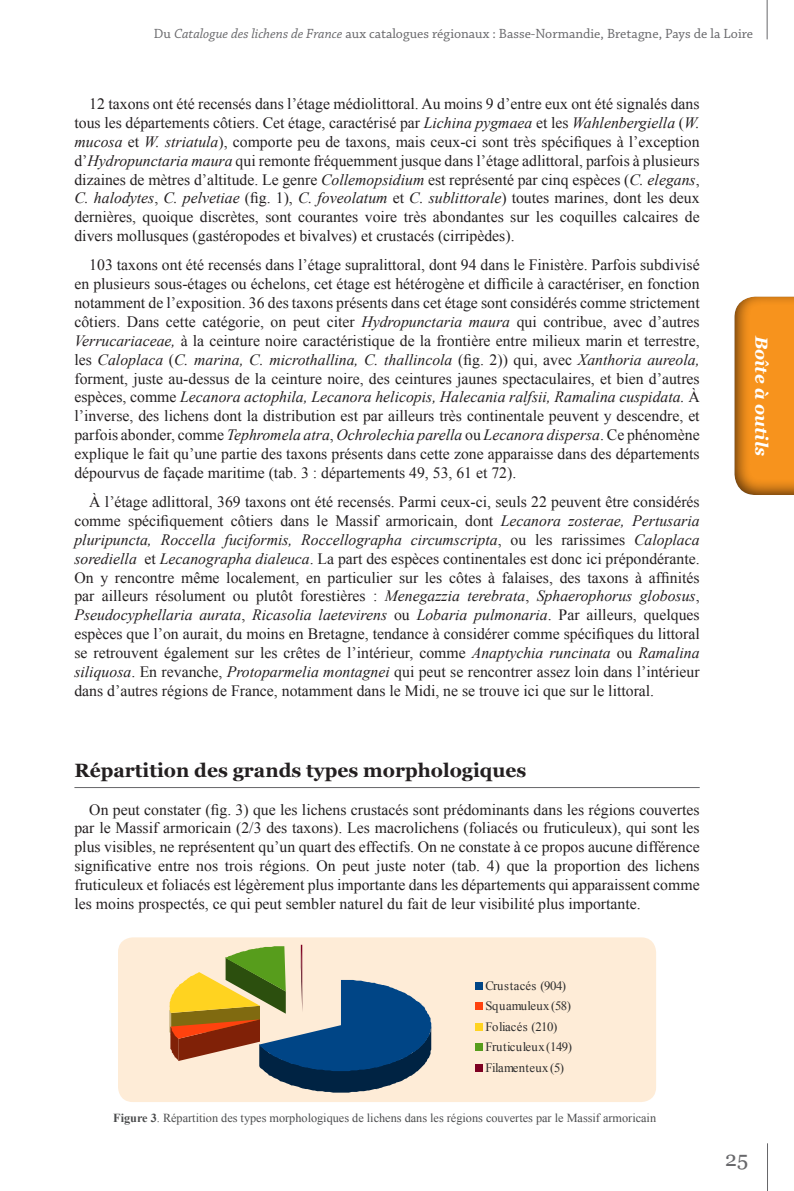
<style>
.page{position:relative;width:794px;height:1191px;background:#fff}
.page>*{position:absolute;margin:0;border:0;box-sizing:border-box;transform-origin:0 0}
.t1{font:21px "Georgia";color:#67676a}
.normal_esp{font:700 19.25px "Georgia";color:#231f20}
.t2{font:italic 700 17.5px "Georgia";color:#fff}
.t3{font:15.75px/18.9px "Times New Roman";color:#231f20;text-align:justify}
.t4{font:14px "Chaparral Pro";color:#67676a}
.t5{font:12.78px/20.7px "Times New Roman";letter-spacing:.015em;color:#2c2c2c}
.t6{font:12.25px "Times New Roman";color:#4b4c4d}
.t7{font:9.28px/15px "Times New Roman";letter-spacing:.015em;color:#2c2c2c}
.s1{font-style:italic}
.s2{font-weight:700}
</style>
<div class="page">
<hr style="left:767px;top:1143px;width:1px;height:48px;background:#67676a">
<hr style="left:766px;top:0;width:1px;height:39px;background:#67676a">
<div style="left:732px;top:294px;width:62px;height:203px;background:#231f20;opacity:.75"></div>
<hr style="left:74px;top:787px;width:625px;height:1px;background:#67676a">
<div style="left:118px;top:937px;width:538px;height:165px;background:#feecd7;border-radius:15px"></div>
<svg style="left:170px;top:944px;width:261px;height:148px"></svg>
<div style="left:475px;top:981px;width:7px;height:8px;background:#004586"></div>
<div style="left:475px;top:1002px;width:7px;height:8px;background:#ff420e"></div>
<div style="left:475px;top:1023px;width:7px;height:7px;background:#ffd320"></div>
<div style="left:475px;top:1043px;width:7px;height:8px;background:#579d1c"></div>
<div style="left:475px;top:1064px;width:7px;height:8px;background:#7e0021"></div>
<p class="t4" style="left:154px;top:26px;width:601px">Du <span class="s1">Catalogue des lichens de France</span> aux catalogues régionaux : Basse-Normandie, Bretagne, Pays de la Loire</p>
<p class="t3" style="left:74px;top:94px;width:627px;text-indent:15px">12 taxons ont été recensés dans l’étage médiolittoral. Au moins 9 d’entre eux ont été signalés dans tous les départements côtiers. Cet étage, caractérisé par <span class="s1">Lichina pygmaea</span> et les <span class="s1">Wahlenbergiella</span> (<span class="s1">W. mucosa</span> et <span class="s1">W. striatula</span>), comporte peu de taxons, mais ceux-ci sont très spécifiques à l’exception d’<span class="s1">Hydropunctaria maura</span> qui remonte fréquemment jusque dans l’étage adlittoral, parfois à plusieurs dizaines de mètres d’altitude. Le genre <span class="s1">Collemopsidium</span> est représenté par cinq espèces (<span class="s1">C. elegans</span>, <span class="s1">C. halodytes</span>, <span class="s1">C. pelvetiae</span> (fig. 1), <span class="s1">C. foveolatum</span> et <span class="s1">C. sublittorale</span>) toutes marines, dont les deux dernières, quoique discrètes, sont courantes voire très abondantes sur les coquilles calcaires de divers mollusques (gastéropodes et bivalves) et crustacés (cirripèdes).</p>
<p class="t3" style="left:74px;top:255px;width:627px;text-indent:15px">103 taxons ont été recensés dans l’étage supralittoral, dont 94 dans le Finistère. Parfois subdivisé en plusieurs sous-étages ou échelons, cet étage est hétérogène et difficile à caractériser, en fonction notamment de l’exposition. 36 des taxons présents dans cet étage sont considérés comme strictement côtiers. Dans cette catégorie, on peut citer <span class="s1">Hydropunctaria maura</span> qui contribue, avec d’autres <span class="s1">Verrucariaceae,</span> à la ceinture noire caractéristique de la frontière entre milieux marin et terrestre, les <span class="s1">Caloplaca</span> (<span class="s1">C. marina, C. microthallina, C. thallincola</span> (fig. 2)) qui, avec <span class="s1">Xanthoria aureola, </span>forment, juste au-dessus de la ceinture noire, des ceintures jaunes spectaculaires, et bien d’autres espèces, comme <span class="s1">Lecanora actophila, Lecanora helicopis, Halecania ralfsii, Ramalina cuspidata.</span> À l’inverse, des lichens dont la distribution est par ailleurs très continentale peuvent y descendre, et parfois abonder, comme <span class="s1">Tephromela atra</span>, <span class="s1">Ochrolechia parella</span> ou <span class="s1">Lecanora dispersa</span>. Ce phénomène explique le fait qu’une partie des taxons présents dans cette zone apparaisse dans des départements dépourvus de façade maritime (tab. 3 : départements 49, 53, 61 et 72).</p>
<p class="t3" style="left:74px;top:492px;width:627px;text-indent:15px">À l’étage adlittoral, 369 taxons ont été recensés. Parmi ceux-ci, seuls 22 peuvent être considérés comme spécifiquement côtiers dans le Massif armoricain, dont <span class="s1">Lecanora zosterae, Pertusaria pluripuncta, Roccella fuciformis, Roccellographa circumscripta</span>, ou les rarissimes <span class="s1">Caloplaca sorediella</span> et <span class="s1">Lecanographa dialeuca</span>. La part des espèces continentales est donc ici prépondérante.<br>On y rencontre même localement, en particulier sur les côtes à falaises, des taxons à affinités par ailleurs résolument ou plutôt forestières : <span class="s1">Menegazzia terebrata</span>, <span class="s1">Sphaerophorus globosus</span>, <span class="s1">Pseudocyphellaria aurata</span>, <span class="s1">Ricasolia laetevirens</span> ou <span class="s1">Lobaria pulmonaria</span>. Par ailleurs, quelques espèces que l’on aurait, du moins en Bretagne, tendance à considérer comme spécifiques du littoral se retrouvent également sur les crêtes de l’intérieur, comme <span class="s1">Anaptychia runcinata</span> ou <span class="s1">Ramalina siliquosa</span>. En revanche, <span class="s1">Protoparmelia montagnei</span> qui peut se rencontrer assez loin dans l’intérieur dans d’autres régions de France, notamment dans le Midi, ne se trouve ici que sur le littoral.</p>
<p class="normal_esp" style="left:74px;top:757px;width:453px">Répartition des grands types morphologiques</p>
<p class="t3" style="left:74px;top:799px;width:627px;text-indent:15px">On peut constater (fig. 3) que les lichens crustacés sont prédominants dans les régions couvertes par le Massif armoricain (2/3 des taxons). Les macrolichens (foliacés ou fruticuleux), qui sont les plus visibles, ne représentent qu’un quart des effectifs. On ne constate à ce propos aucune différence significative entre nos trois régions. On peut juste noter (tab. 4) que la proportion des lichens fruticuleux et foliacés est légèrement plus importante dans les départements qui apparaissent comme les moins prospectés, ce qui peut sembler naturel du fait de leur visibilité plus importante.</p>
<p class="t2" style="left:773px;top:335px;width:122px;rotate:90deg">Boîte à outils</p>
<p class="t5" style="left:485px;top:974px;width:88px">Crustacés (904)<br>Squamuleux (58)<br>Foliacés (210)<br>Fruticuleux (149)<br>Filamenteux (5)</p>
<p class="t7" style="left:465px;top:1002px;width:64px">Crustacés (904)<br>Squamuleux (58)</p>
<p class="t7" style="left:465px;top:1062px;width:59px">Filamenteux (5)</p>
<p class="t6" style="left:113px;top:1109px;width:544px"><span class="s2">Figure 3</span>. Répartition des types morphologiques de lichens dans les régions couvertes par le Massif armoricain</p>
<h1 class="t1" style="left:725px;top:1146px;width:24px">25</h1>
</div>
